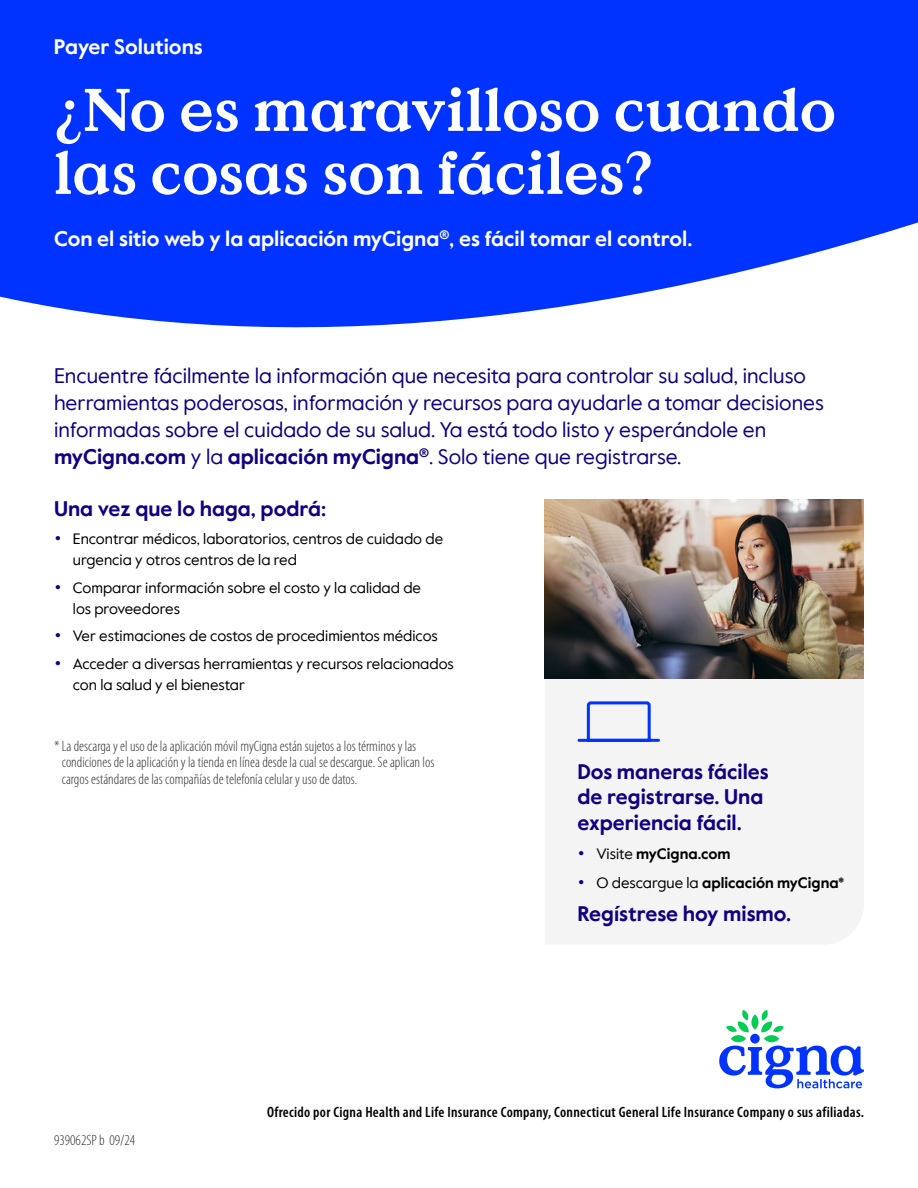
<style>
.page{position:relative;width:918px;height:1188px;background:#fff}
.page>*{position:absolute;margin:0;border:0;box-sizing:border-box;transform-origin:0 0}
.t1{font:700 60px/63px "Value Serif Pro";color:#fff}
.t2{font:21px/27px "Value Sans Pro";color:#110081}
.t3{font:700 21px/25.5px "Value Sans Pro";color:#110081}
.t4{font:700 21px "Value Sans Pro";color:#fff}
.t5{font:15px/21px "Value Sans Pro";color:#000}
.t6{font:300 condensed 15px/16.5px "Myriad Pro";color:#333}
.t7{font:600 condensed 15px "Myriad Pro";letter-spacing:.02em;color:#000}
.t8{font:700 15px "Value Sans Pro";color:#000}
.s1{font-weight:700}
.s2{font-size:27px;color:#110081}
.s3{font-weight:400;font-size:27px;color:#110081}
.s4{font-weight:400}
</style>
<div class="page">
<svg style="left:0;top:0;width:918px;height:328px;background:#1644ff"></svg>
<div style="left:545px;top:678px;width:319px;height:266px;background:#f4f4f4"></div>
<img style="left:545px;top:500px;width:319px;height:178px">
<svg style="left:719px;top:1010px;width:145px;height:78px"></svg>
<svg style="left:576px;top:700px;width:86px;height:43px"></svg>
<p class="t4" style="left:54px;top:34px;width:150px">Payer Solutions</p>
<h1 class="t1" style="left:54px;top:81px;width:784px">¿No es maravilloso cuando las cosas son fáciles?</h1>
<p class="t4" style="left:54px;top:226px;width:640px">Con el sitio web y la aplicación myCigna<sup>®</sup>, es fácil tomar el control.</p>
<p class="t2" style="left:54px;top:363px;width:771px">Encuentre fácilmente la información que necesita para controlar su salud, incluso herramientas poderosas, información y recursos para ayudarle a tomar decisiones informadas sobre el cuidado de su salud. Ya está todo listo y esperándole en <span class="s1">myCigna.com</span> y la <span class="s1">aplicación myCigna</span><sup>®</sup>. Solo tiene que registrarse.</p>
<p class="t3" style="left:54px;top:497px;width:274px">Una vez que lo haga, podrá:</p>
<p class="t5" style="left:73px;top:529px;width:372px;text-indent:-19px"><span class="s2">•</span> Encontrar médicos, laboratorios, centros de cuidado de urgencia y otros centros de la red</p>
<p class="t5" style="left:73px;top:577px;width:350px;text-indent:-19px"><span class="s2">•</span> Comparar información sobre el costo y la calidad de los proveedores</p>
<p class="t5" style="left:54px;top:626px;width:385px"><span class="s2">•</span> Ver estimaciones de costos de procedimientos médicos</p>
<p class="t5" style="left:73px;top:654px;width:382px;text-indent:-19px"><span class="s2">•</span> Acceder a diversas herramientas y recursos relacionados con la salud y el bienestar</p>
<p class="t6" style="left:62px;top:737px;width:374px;text-indent:-8px">* La descarga y el uso de la aplicación móvil myCigna están sujetos a los términos y las condiciones de la aplicación y la tienda en línea desde la cual se descargue. Se aplican los cargos estándares de las compañías de telefonía celular y uso de datos.</p>
<p class="t3" style="left:578px;top:760px;width:193px">Dos maneras fáciles de registrarse. Una experiencia fácil.</p>
<p class="t8" style="left:578px;top:845px;width:155px"><span class="s3">•</span> <span class="s4">Visite</span> myCigna.com</p>
<p class="t8" style="left:578px;top:874px;width:268px"><span class="s3">•</span> <span class="s4">O descargue la</span> aplicación myCigna*</p>
<p class="t3" style="left:578px;top:901px;width:215px">Regístrese hoy mismo.</p>
<p class="t6" style="left:54px;top:1132px;width:83px">939062SP b 09/24</p>
<p class="t7" style="left:267px;top:1103px;width:599px">Ofrecido por Cigna Health and Life Insurance Company, Connecticut General Life Insurance Company o sus afiliadas.</p>
</div>
